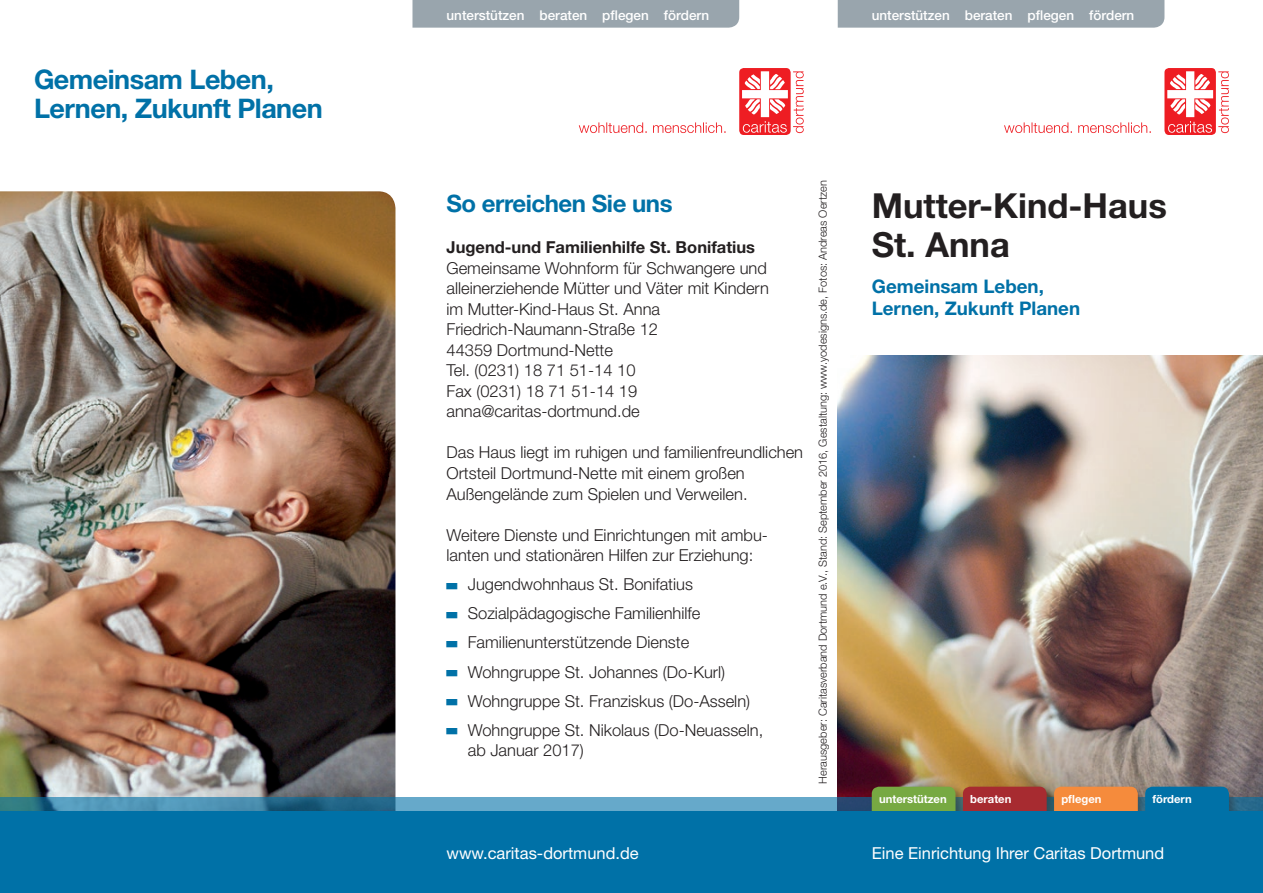
<style>
.page{position:relative;width:1263px;height:893px;background:#fff}
.page>*{position:absolute;margin:0;border:0;box-sizing:border-box;transform-origin:0 0}
.t1{font:700 34.5px/39px "Helvetica Neue LT";color:#231f20}
.t2{font:700 27px/28.5px "Helvetica Neue LT";letter-spacing:-.02em;color:#0071a7}
.t3{font:700 24px "Helvetica Neue LT";letter-spacing:-.02em;color:#0071a7}
.t4{font:700 18.75px/22.5px "Helvetica Neue LT";color:#0071a7}
.t5{font:300 16.5px/20.5px "Helvetica Neue LT";color:#231f20}
.t6{font:16.5px "Helvetica Neue LT";color:#fff}
.t7{font:700 16.5px "Helvetica Neue LT";color:#231f20}
.t8{font:500 13.5px "Helvetica Neue LT";color:#fff}
.t9{font:300 11.25px "Helvetica Neue LT";color:#231f20}
.t10{font:700 11.25px "Helvetica Neue LT";color:#fff}
</style>
<div class="page">
<img style="left:0;top:191px;width:395px;height:606px">
<img style="left:838px;top:356px;width:425px;height:441px">
<div style="left:838px;top:0;width:326px;height:28px;background:#99a5ad"></div>
<div style="left:412px;top:0;width:327px;height:28px;background:#99a5ad"></div>
<svg style="left:1004px;top:122px;width:147px;height:11px"></svg>
<div style="left:1164px;top:68px;width:52px;height:67px;background:#ee1d23;border-radius:5px"></div>
<svg style="left:1167px;top:71px;width:62px;height:62px"></svg>
<svg style="left:579px;top:122px;width:146px;height:11px"></svg>
<div style="left:739px;top:68px;width:52px;height:67px;background:#ee1d23;border-radius:5px"></div>
<svg style="left:742px;top:71px;width:62px;height:62px"></svg>
<svg style="left:0;top:797px;width:1263px;height:15px;background:#498fb1"></svg>
<div style="left:869px;top:784px;width:98px;height:56px;background:#231f20;opacity:.4"></div>
<div style="left:872px;top:787px;width:83px;height:41px;background:#77a942;border-radius:7px"></div>
<div style="left:960px;top:784px;width:98px;height:56px;background:#231f20;opacity:.4"></div>
<div style="left:963px;top:787px;width:84px;height:41px;background:#a72b30;border-radius:7px"></div>
<div style="left:1051px;top:784px;width:98px;height:56px;background:#231f20;opacity:.4"></div>
<div style="left:1054px;top:787px;width:84px;height:41px;background:#f58b3c;border-radius:7px"></div>
<div style="left:1143px;top:784px;width:97px;height:56px;background:#231f20;opacity:.4"></div>
<div style="left:1145px;top:787px;width:84px;height:25px;background:#0071a7"></div>
<div style="left:0;top:812px;width:1263px;height:81px;background:#0071a7"></div>
<h2 class="t2" style="left:34px;top:65px;width:290px">Gemeinsam Leben,<br>Lernen, Zukunft Planen</h2>
<p class="t8" style="left:446px;top:7px;width:264px">unterstützen beraten pflegen fördern</p>
<p class="t8" style="left:872px;top:7px;width:264px">unterstützen beraten pflegen fördern</p>
<h3 class="t3" style="left:446px;top:188px;width:228px">So erreichen Sie uns</h3>
<p class="t7" style="left:446px;top:237px;width:310px">Jugend-und Familienhilfe St. Bonifatius</p>
<p class="t5" style="left:446px;top:257px;width:324px">Gemeinsame Wohnform für Schwangere und alleinerziehende Mütter und Väter mit Kindern im Mutter-Kind-Haus St. Anna<br>Friedrich-Naumann-Straße 12<br>44359 Dortmund-Nette<br>Tel. (0231) 18 71 51-14 10<br>Fax (0231) 18 71 51-14 19 anna@caritas-dortmund.de</p>
<p class="t5" style="left:446px;top:442px;width:358px">Das Haus liegt im ruhigen und familienfreundlichen<br>Ortsteil Dortmund-Nette mit einem großen<br>Außengelände zum Spielen und Verweilen.</p>
<p class="t5" style="left:446px;top:524px;width:323px">Weitere Dienste und Einrichtungen mit ambu&shy;lanten und stationären Hilfen zur Erziehung:</p>
<p class="t5" style="left:468px;top:570px;width:297px;line-height:29.1px">Jugendwohnhaus St. Bonifatius Sozialpädagogische Familienhilfe Familienunterstützende Dienste Wohngruppe St. Johannes (Do-Kurl)<br>Wohngruppe St. Franziskus (Do-Asseln)<br>Wohngruppe St. Nikolaus (Do-Neuasseln,</p>
<p class="t5" style="left:468px;top:740px;width:118px">ab Januar 2017)</p>
<p class="t9" style="left:816px;top:783px;width:605px;rotate:-90deg">Herausgeber: Caritasverband Dortmund e.V., Stand: September 2016, Gestaltung: www.yodesigns.de, Fotos: Andreas Oertzen</p>
<h1 class="t1" style="left:872px;top:186px;width:297px">Mutter-Kind-Haus<br>St. Anna</h1>
<p class="t4" style="left:872px;top:274px;width:210px">Gemeinsam Leben,<br>Lernen, Zukunft Planen</p>
<p class="t10" style="left:879px;top:792px;width:69px">unterstützen</p>
<p class="t10" style="left:970px;top:792px;width:43px">beraten</p>
<p class="t10" style="left:1061px;top:792px;width:42px">pflegen</p>
<p class="t10" style="left:1152px;top:792px;width:41px">fördern</p>
<p class="t6" style="left:446px;top:843px;width:194px">www.caritas-dortmund.de</p>
<p class="t6" style="left:872px;top:843px;width:294px">Eine Einrichtung Ihrer Caritas Dortmund</p>
</div>
